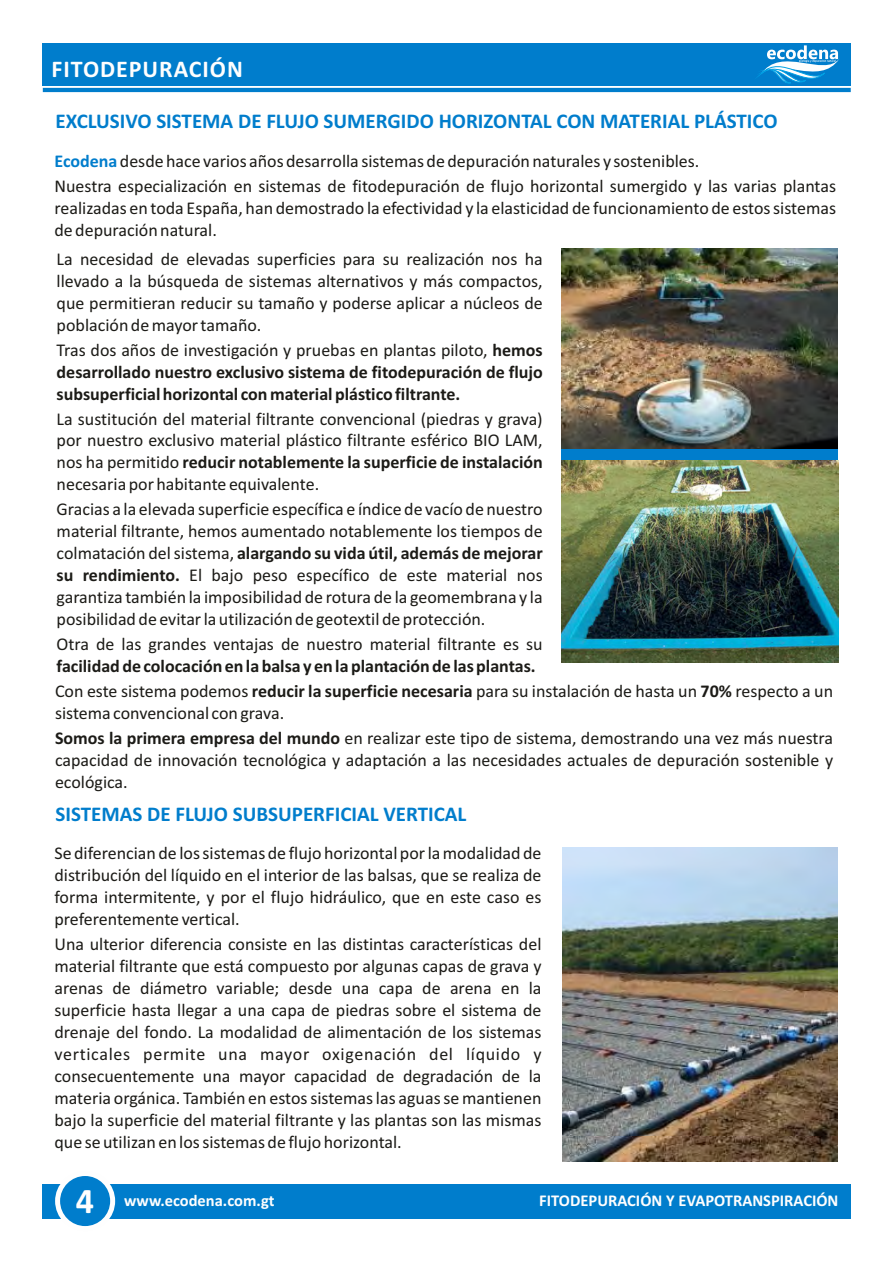
<style>
.page{position:relative;width:893px;height:1263px;background:#fff}
.page>*{position:absolute;margin:0;border:0;box-sizing:border-box;transform-origin:0 0}
.t1{font:700 24px "Calibri";letter-spacing:.04em;color:#fefefe}
.t2{font:700 21px "Calibri";color:#007dcc}
.t3{font:18px/21.9px "Calibri";color:#1c1b17;text-align:justify}
.t4{font:700 18px/21.9px "Calibri";color:#1c1b17;text-align:justify}
.t5{font:700 16.5px "Calibri";color:#fefefe}
.s1{font-weight:700;color:#007dcc}
.s2{font-weight:400}
.s3{font-weight:700}
.s4{font-size:36px}
</style>
<div class="page">
<div style="left:42px;top:1184px;width:809px;height:34px;background:#007dcc"></div>
<div style="left:43px;top:43px;width:808px;height:42px;background:#007dcc"></div>
<div style="left:55px;top:1171px;width:60px;height:60px;background:#fefefe;border-radius:50%"></div>
<div style="left:60px;top:1176px;width:50px;height:50px;background:#007dcc;border-radius:50%"></div>
<hr style="left:43px;top:88px;width:808px;height:4px;background:#007dcc">
<svg style="left:761px;top:45px;width:78px;height:43px"></svg>
<div style="left:561px;top:448px;width:276px;height:13px;background:#007dcc"></div>
<img style="left:562px;top:461px;width:277px;height:202px">
<img style="left:562px;top:847px;width:275px;height:314px">
<img style="left:562px;top:249px;width:276px;height:199px">
<h1 class="t1" style="left:52px;top:59px;width:193px">FITODEPURACIÓN</h1>
<p class="t2" style="left:56px;top:112px;width:724px">EXCLUSIVO SISTEMA DE FLUJO SUMERGIDO HORIZONTAL CON MATERIAL PLÁSTICO</p>
<p class="t3" style="left:54px;top:150px;width:783px;line-height:24.9px"><span class="s1">Ecodena</span> desde hace varios años desarrolla sistemas de depuración naturales y sostenibles.<br>Nuestra especialización en sistemas de fitodepuración de flujo horizontal sumergido y las varias plantas</p>
<p class="t3" style="left:54px;top:198px;width:783px">realizadas en toda España, han demostrado la efectividad y la elasticidad de funcionamiento de estos sistemas de depuración natural.</p>
<p class="t3" style="left:57px;top:249px;width:488px">La necesidad de elevadas superficies para su realización nos ha llevado a la búsqueda de sistemas alternativos y más compactos, que permitieran reducir su tamaño y poderse aplicar a núcleos de población de mayor tamaño.</p>
<p class="t4" style="left:57px;top:340px;width:488px"><span class="s2">Tras dos años de investigación y pruebas en plantas piloto,</span> hemos desarrollado nuestro exclusivo sistema de fitodepuración de flujo subsuperficial horizontal con material plástico filtrante.</p>
<p class="t3" style="left:57px;top:409px;width:488px">La sustitución del material filtrante convencional (piedras y grava) por nuestro exclusivo material plástico filtrante esférico BIO LAM, nos ha permitido <span class="s3">reducir notablemente la superficie de instalación </span>necesaria por habitante equivalente.</p>
<p class="t3" style="left:57px;top:500px;width:488px">Gracias a la elevada superficie específica e índice de vacío de nuestro material filtrante, hemos aumentado notablemente los tiempos de colmatación del sistema, <span class="s3">alargando su vida útil, además de mejorar su rendimiento.</span> El bajo peso específico de este material nos garantiza también la imposibilidad de rotura de la geomembrana y la posibilidad de evitar la utilización de geotextil de protección.</p>
<p class="t3" style="left:57px;top:634px;width:488px">Otra de las grandes ventajas de nuestro material filtrante es su</p>
<p class="t4" style="left:55px;top:655px;width:780px;line-height:25px">facilidad de colocación en la balsa y en la plantación de las plantas.<br><span class="s2">Con este sistema podemos</span> reducir la superficie necesaria <span class="s2">para su instalación de hasta un</span> 70% <span class="s2">respecto a un</span></p>
<p class="t3" style="left:55px;top:702px;width:780px;line-height:24.9px">sistema convencional con grava.<br><span class="s3">Somos la primera empresa del mundo</span> en realizar este tipo de sistema, demostrando una vez más nuestra</p>
<p class="t3" style="left:55px;top:750px;width:780px">capacidad de innovación tecnológica y adaptación a las necesidades actuales de depuración sostenible y ecológica.</p>
<p class="t2" style="left:56px;top:805px;width:412px">SISTEMAS DE FLUJO SUBSUPERFICIAL VERTICAL</p>
<p class="t3" style="left:54px;top:844px;width:489px">Se diferencian de los sistemas de flujo horizontal por la modalidad de distribución del líquido en el interior de las balsas, que se realiza de forma intermitente, y por el flujo hidráulico, que en este caso es preferentemente vertical.</p>
<p class="t3" style="left:54px;top:935px;width:489px">Una ulterior diferencia consiste en las distintas características del material filtrante que está compuesto por algunas capas de grava y arenas de diámetro variable; desde una capa de arena en la superficie hasta llegar a una capa de piedras sobre el sistema de drenaje del fondo. La modalidad de alimentación de los sistemas verticales permite una mayor oxigenación del líquido y consecuentemente una mayor capacidad de degradación de la materia orgánica. También en estos sistemas las aguas se mantienen bajo la superficie del material filtrante y las plantas son las mismas que se utilizan en los sistemas de flujo horizontal.</p>
<p class="t5" style="left:76px;top:1193px;width:200px"><span class="s4">4</span> www.ecodena.com.gt</p>
<p class="t5" style="left:539px;top:1194px;width:301px">FITODEPURACIÓN Y EVAPOTRANSPIRACIÓN</p>
</div>
